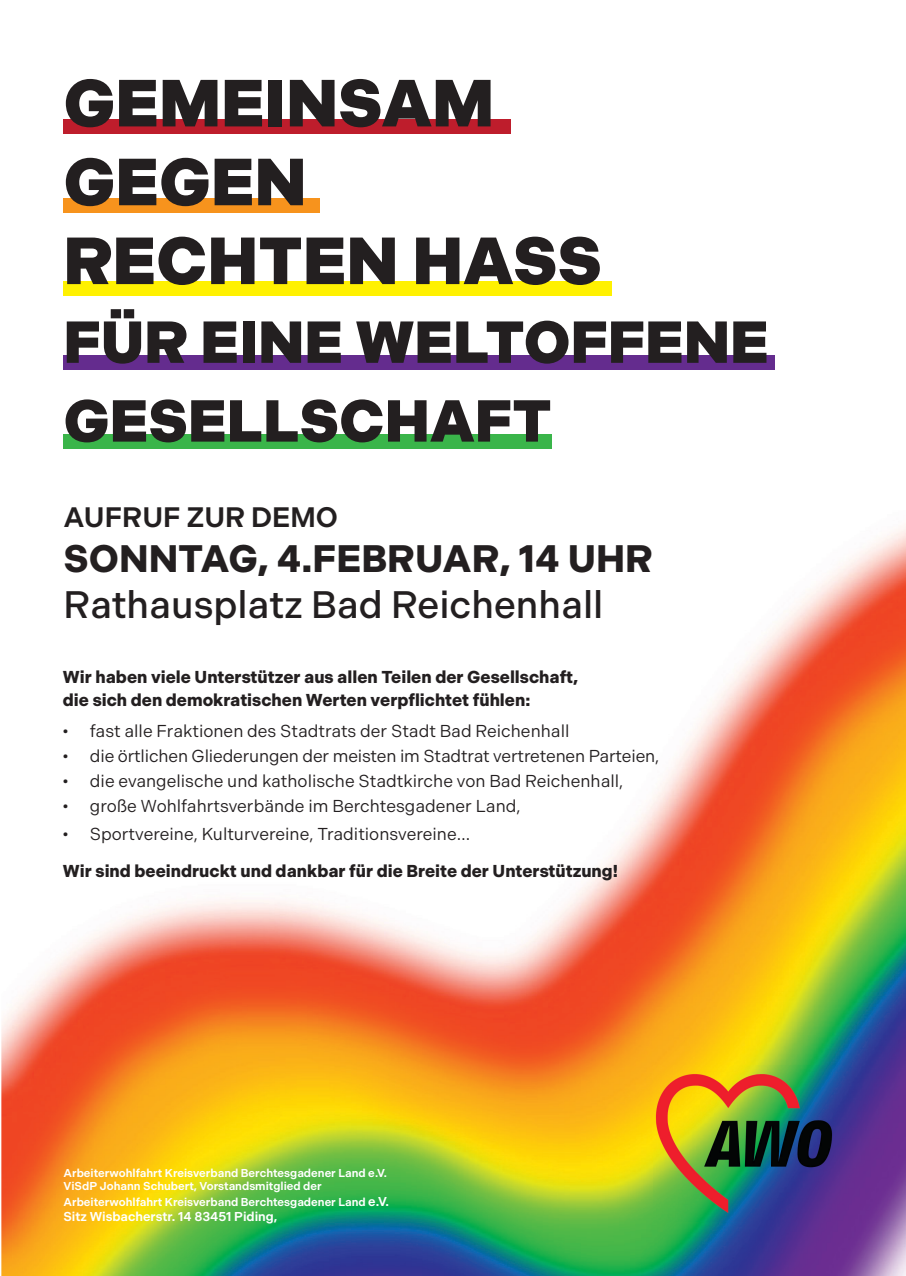
<style>
.page{position:relative;width:906px;height:1276px;background:#fff}
.page>*{position:absolute;margin:0;border:0;box-sizing:border-box;transform-origin:0 0}
.t1{font:900 66.45px/78.8px "Indivisible";color:#231f20}
.t2{font:900 59.1px/78.8px "Indivisible";color:#231f20}
.t3{font:500 38.33px "Indivisible";color:#231f20}
.t4{font:700 38.33px "Indivisible";color:#231f20}
.t5{font:600 28.12px "Indivisible";color:#231f20}
.t6{font:17.25px "Indivisible";color:#231f20}
.t7{font:700 17.25px/23px "Indivisible";color:#231f20}
.t8{font:600 12.9px "Indivisible";color:#fff}
.t9{font:600 11.48px/13.7px "Indivisible";color:#fff}
.s1{font-size:12.9px}
</style>
<div class="page">
<img style="left:1px;top:526px;width:905px;height:750px">
<div style="left:63px;top:198px;width:257px;height:14px;background:#f7931d"></div>
<div style="left:63px;top:119px;width:448px;height:15px;background:#be1d2c"></div>
<div style="left:63px;top:355px;width:712px;height:15px;background:#642c8e"></div>
<div style="left:63px;top:434px;width:489px;height:15px;background:#3ab54a"></div>
<div style="left:63px;top:281px;width:549px;height:14px;background:#fff101"></div>
<img style="left:653px;top:1065px;width:182px;height:156px">
<h1 class="t1" style="left:63px;top:64px;width:540px">GEMEINSAM<br>GEGEN<br>RECHTEN HASS</h1>
<h2 class="t2" style="left:63px;top:303px;width:707px">FÜR EINE WELTOFFENE<br>GESELLSCHAFT</h2>
<h3 class="t5" style="left:63px;top:501px;width:276px">AUFRUF ZUR DEMO</h3>
<h3 class="t4" style="left:63px;top:537px;width:591px">SONNTAG, 4.FEBRUAR, 14 UHR</h3>
<h3 class="t3" style="left:63px;top:583px;width:541px">Rathausplatz Bad Reichenhall</h3>
<p class="t7" style="left:63px;top:665px;width:517px">Wir haben viele Unterstützer aus allen Teilen der Gesellschaft, die sich den demokratischen Werten verpflichtet fühlen:</p>
<p class="t6" style="left:63px;top:721px;width:508px">• fast alle Fraktionen des Stadtrats der Stadt Bad Reichenhall</p>
<p class="t6" style="left:63px;top:746px;width:598px">• die örtlichen Gliederungen der meisten im Stadtrat vertretenen Parteien,</p>
<p class="t6" style="left:63px;top:771px;width:562px">• die evangelische und katholische Stadtkirche von Bad Reichenhall,</p>
<p class="t6" style="left:63px;top:796px;width:459px">• große Wohlfahrtsverbände im Berchtesgadener Land,</p>
<p class="t6" style="left:63px;top:824px;width:409px">• Sportvereine, Kulturvereine, Traditionsvereine…</p>
<p class="t7" style="left:63px;top:859px;width:556px">Wir sind beeindruckt und dankbar für die Breite der Unterstützung!</p>
<p class="t9" style="left:63px;top:1165px;width:325px">Arbeiterwohlfahrt Kreisverband Berchtesgadener Land e.V.<br>ViSdP Johann Schubert, Vorstandsmitglied der</p>
<p class="t9" style="left:63px;top:1195px;width:327px">Arbeiterwohlfahrt Kreisverband Berchtesgadener Land <span class="s1">e.V.</span></p>
<p class="t8" style="left:63px;top:1209px;width:215px">Sitz Wisbacherstr. 14 83451 Piding,</p>
</div>
